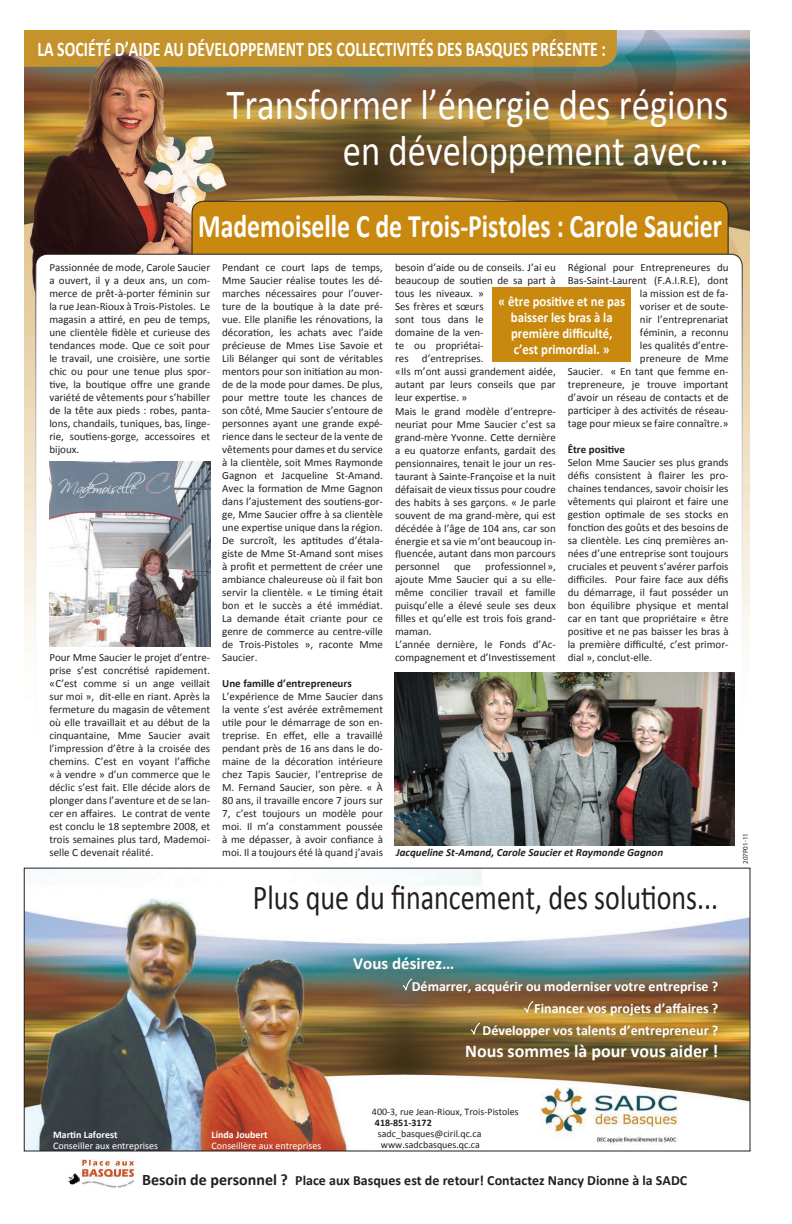
<style>
.page{position:relative;width:792px;height:1224px;background:#fff}
.page>*{position:absolute;margin:0;border:0;box-sizing:border-box;transform-origin:0 0}
.t1{font:43.2px/45.7px "Calibri";color:#fff;text-align:right;scale:.85 1}
.t2{font:35px "Calibri";color:#231f20;scale:.8 1}
.t3{font:700 33px "Calibri";color:#fff;scale:.78 1}
.t4{font:700 21px "Calibri";color:#fff;scale:.75 1}
.t5{font:700 18px "Calibri";color:#fff}
.t6{font:700 17px "Calibri";color:#fff}
.t7{font:700 14px/21.9px "Calibri";color:#fff;text-align:right}
.t8{font:700 14px/16px "Calibri";color:#fff;text-align:center;scale:.91 1}
.t9{font:700 14px "Calibri";color:#231f20}
.t10{font:11px/13px "Calibri";color:#231f20;text-align:justify}
.t11{font:italic 700 11px "Calibri";color:#231f20}
.t12{font:700 11px "Calibri";color:#231f20}
.t13{font:10px/11px "Calibri";color:#231f20;text-align:center}
.t14{font:10px "Calibri";color:#fff}
.t15{font:700 10px "Calibri";color:#fff}
.t16{font:700 10px "Calibri";color:#231f20}
.t17{font:7px "Myriad Pro";color:#231f20}
.s1{font-size:16px}
</style>
<div class="page">
<img style="left:24px;top:31px;width:726px;height:837px">
<div style="left:192px;top:201px;width:536px;height:86px;background:#c8890e;border-radius:12px"></div>
<div style="left:192px;top:201px;width:537px;height:86px;border:1px solid #231f20;border-radius:12px"></div>
<div style="left:36px;top:254px;width:706px;height:614px;background:#fff;border-radius:12px"></div>
<img style="left:395px;top:673px;width:340px;height:173px">
<img style="left:49px;top:462px;width:161px;height:185px">
<div style="left:493px;top:287px;width:138px;height:75px;background:#c8890e"></div>
<img style="left:26px;top:870px;width:722px;height:280px">
<svg style="left:402px;top:977px;width:11px;height:15px"></svg>
<svg style="left:523px;top:1000px;width:11px;height:14px"></svg>
<svg style="left:470px;top:1022px;width:11px;height:14px"></svg>
<img style="left:68px;top:1159px;width:67px;height:29px">
<h3 class="t4" style="left:37px;top:36px;width:760px">LA SOCIÉTÉ D’AIDE AU DÉVELOPPEMENT DES COLLECTIVITÉS DES BASQUES PRÉSENTE :</h3>
<h1 class="t1" style="left:227px;top:81px;width:592px">Transformer l’énergie des régions en développement avec...</h1>
<h3 class="t3" style="left:198px;top:205px;width:673px">Mademoiselle C de Trois-Pistoles : Carole Saucier</h3>
<p class="t10" style="left:49px;top:261px;width:162px">Passionnée de mode, Carole Saucier a ouvert, il y a deux ans, un com&shy;merce de prêt-à-porter féminin sur la rue Jean-Rioux à Trois-Pistoles. Le magasin a attiré, en peu de temps, une clientèle fidèle et curieuse des tendances mode. Que ce soit pour le travail, une croisière, une sortie chic ou pour une tenue plus spor&shy;tive, la boutique offre une grande variété de vêtements pour s’habiller de la tête aux pieds : robes, panta&shy;lons, chandails, tuniques, bas, linge&shy;rie, soutiens-gorge, accessoires et bijoux.</p>
<p class="t10" style="left:49px;top:651px;width:162px">Pour Mme Saucier le projet d’entre&shy;prise s’est concrétisé rapidement. « C’est comme si un ange veillait sur moi », dit-elle en riant. Après la fermeture du magasin de vêtement où elle travaillait et au début de la cinquantaine, Mme Saucier avait l’impression d’être à la croisée des chemins. C’est en voyant l’affiche « à vendre » d’un commerce que le déclic s’est fait. Elle décide alors de plonger dans l’aventure et de se lan&shy;cer en affaires. Le contrat de vente est conclu le 18 septembre 2008, et trois semaines plus tard, Mademoi&shy;selle C devenait réalité.</p>
<p class="t10" style="left:222px;top:261px;width:162px">Pendant ce court laps de temps, Mme Saucier réalise toutes les dé&shy;marches nécessaires pour l’ouver&shy;ture de la boutique à la date pré&shy;vue. Elle planifie les rénovations, la décoration, les achats avec l’aide précieuse de Mmes Lise Savoie et Lili Bélanger qui sont de véritables mentors pour son initiation au mon&shy;de de la mode pour dames. De plus, pour mettre toute les chances de son côté, Mme Saucier s’entoure de personnes ayant une grande expé&shy;rience dans le secteur de la vente de vêtements pour dames et du service à la clientèle, soit Mmes Raymonde Gagnon et Jacqueline St-Amand.<br>Avec la formation de Mme Gagnon dans l’ajustement des soutiens-gor&shy;ge, Mme Saucier offre à sa clientèle une expertise unique dans la région.<br>De surcroît, les aptitudes d’étala&shy;giste de Mme St-Amand sont mises à profit et permettent de créer une ambiance chaleureuse où il fait bon servir la clientèle. « Le timing était bon et le succès a été immédiat.<br>La demande était criante pour ce genre de commerce au centre-ville de Trois-Pistoles », raconte Mme Saucier.</p>
<p class="t12" style="left:222px;top:677px;width:131px">Une famille d’entrepreneurs</p>
<p class="t10" style="left:222px;top:690px;width:162px">L’expérience de Mme Saucier dans la vente s’est avérée extrêmement utile pour le démarrage de son en&shy;treprise. En effet, elle a travaillé pendant près de 16 ans dans le do&shy;maine de la décoration intérieure chez Tapis Saucier, l’entreprise de M. Fernand Saucier, son père. « À 80 ans, il travaille encore 7 jours sur 7, c’est toujours un modèle pour moi. Il m’a constamment poussée à me dépasser, à avoir confiance à moi. Il a toujours été là quand j’avais</p>
<p class="t10" style="left:568px;top:261px;width:162px;text-align:right">Régional pour Entrepreneures du<br>Bas-Saint-Laurent (F.A.I.R.E), dont la mission est de fa-<br>voriser et de soute-<br>nir l’entreprenariat<br>féminin, a reconnu<br>les qualités d’entre-<br>preneure de Mme<br>Saucier. « En tant que femme en&shy;trepreneure, je trouve important d’avoir un réseau de contacts et de participer à des activités de réseau&shy;tage pour mieux se faire connaître. »</p>
<p class="t12" style="left:568px;top:443px;width:59px">Être positive</p>
<p class="t10" style="left:568px;top:456px;width:162px">Selon Mme Saucier ses plus grands défis consistent à flairer les pro&shy;chaines tendances, savoir choisir les vêtements qui plairont et faire une gestion optimale de ses stocks en fonction des goûts et des besoins de sa clientèle. Les cinq premières an&shy;nées d’une entreprise sont toujours cruciales et peuvent s’avérer parfois difficiles. Pour faire face aux défis du démarrage, il faut posséder un bon équilibre physique et mental car en tant que propriétaire « être positive et ne pas baisser les bras à la première difficulté, c’est primor&shy;dial », conclut-elle.</p>
<p class="t10" style="left:395px;top:261px;width:162px;text-align:left">besoin d’aide ou de conseils. J’ai eu beaucoup de soutien de sa part à tous les niveaux. »<br>Ses frères et sœurs<br>sont tous dans le<br>domaine de la ven-<br>te ou propriétai-<br>res d’entreprises.<br>« Ils m’ont aussi grandement aidée, autant par leurs conseils que par leur expertise. »<br>Mais le grand modèle d’entrepre&shy;neuriat pour Mme Saucier c’est sa grand-mère Yvonne. Cette dernière a eu quatorze enfants, gardait des pensionnaires, tenait le jour un res&shy;taurant à Sainte-Françoise et la nuit défaisait de vieux tissus pour coudre des habits à ses garçons. « Je parle souvent de ma grand-mère, qui est décédée à l’âge de 104 ans, car son énergie et sa vie m’ont beaucoup in&shy;fluencée, autant dans mon parcours personnel</p>
<p class="t8" style="left:498px;top:293px;width:141px">« être positive et ne pas baisser les bras à la première difficulté, c’est primordial. »</p>
<p class="t10" style="left:395px;top:560px;width:162px;text-align:left;text-indent:90px">professionnel », ajoute Mme Saucier qui a su elle&shy;même concilier travail et famille puisqu’elle a élevé seule ses deux filles et qu’elle est trois fois grand&shy;maman.<br>L’année dernière, le Fonds d’Ac&shy;compagnement et d’Investissement</p>
<p class="t10" style="left:454px;top:560px;width:19px">que</p>
<p class="t11" style="left:396px;top:846px;width:269px">Jacqueline St-Amand, Carole Saucier et Raymonde Gagnon</p>
<h2 class="t2" style="left:253px;top:876px;width:583px">Plus que du financement, des solutions...</h2>
<p class="t17" style="left:743px;top:864px;width:33px;rotate:-90deg">207P01-11</p>
<h3 class="t6" style="left:353px;top:953px;width:103px">Vous désirez…</h3>
<p class="t7" style="left:412px;top:975px;width:308px">Démarrer, acquérir ou moderniser votre entreprise ?<br>Financer vos projets d’affaires ?<br>Développer vos talents d’entrepreneur ?</p>
<h3 class="t5" style="left:465px;top:1039px;width:255px">Nous sommes là pour vous aider !</h3>
<p class="t15" style="left:53px;top:1129px;width:66px">Martin Laforest</p>
<p class="t14" style="left:53px;top:1140px;width:106px">Conseiller aux entreprises</p>
<p class="t15" style="left:212px;top:1129px;width:58px">Linda Joubert</p>
<p class="t14" style="left:212px;top:1140px;width:111px">Conseillère aux entreprises</p>
<p class="t13" style="left:372px;top:1106px;width:148px">400-3, rue Jean-Rioux, Trois-Pistoles</p>
<p class="t16" style="left:375px;top:1117px;width:58px">418-851-3172</p>
<p class="t13" style="left:378px;top:1128px;width:105px">sadc_basques@ciril.qc.ca www.sadcbasques.qc.ca</p>
<p class="t9" style="left:142px;top:1172px;width:547px"><span class="s1">Besoin de personnel ?</span> Place aux Basques est de retour! Contactez Nancy Dionne à la SADC</p>
</div>
